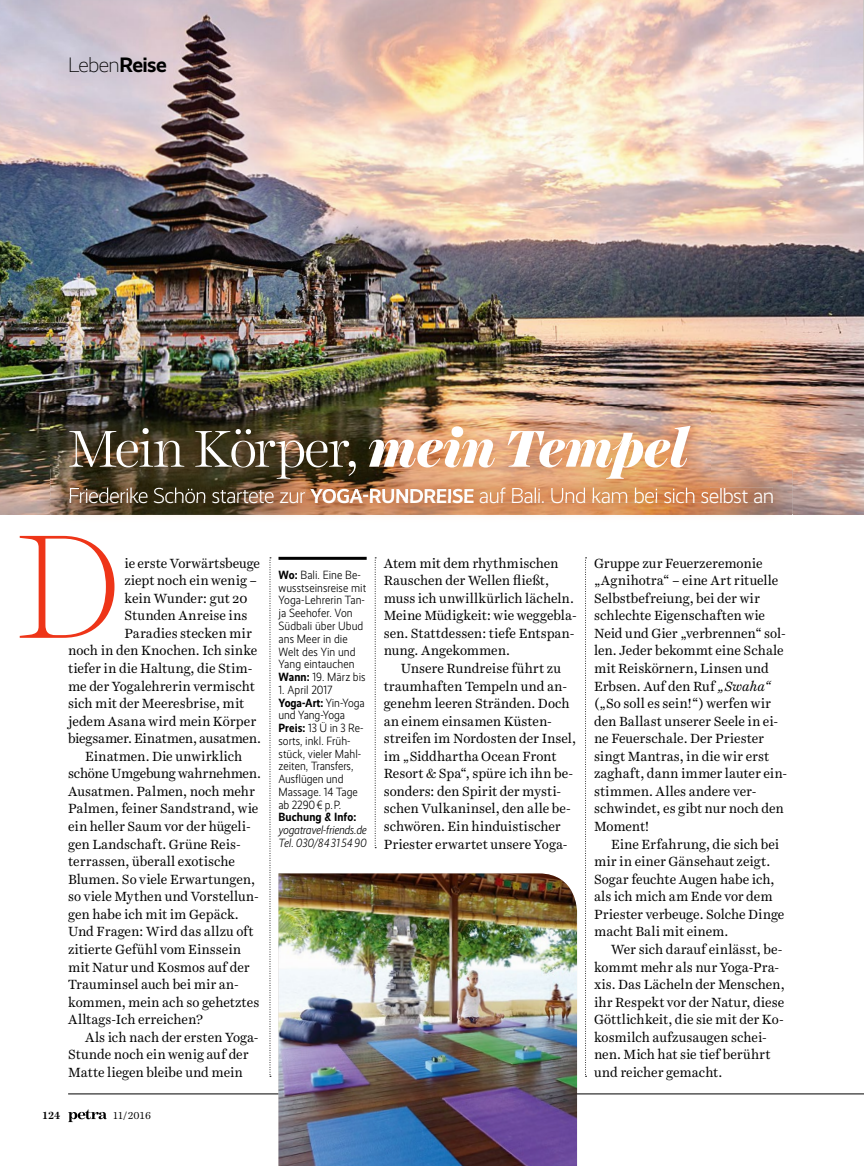
<style>
.page{position:relative;width:864px;height:1166px;background:#fff}
.page>*{position:absolute;margin:0;border:0;box-sizing:border-box;transform-origin:0 0}
.t1{font:100 150px "Harriet Display";color:#ee3518}
.t2{font:300 52.5px "Harriet Display";letter-spacing:-.03em;color:#fff}
.t3{font:300 21px "Realist";letter-spacing:-.03em;color:#fff}
.t4{font:300 21px "Realist";letter-spacing:-.03em;color:#000}
.t5{font:13.5px/17.5px "Harriet Text";color:#000}
.t6{font:13.5px "Harriet Text";letter-spacing:-.02em;color:#000}
.t7{font:13.5px "Harriet Text";letter-spacing:-.025em;color:#000}
.t8{font:300 12px/12.8px "Realist Narrow";letter-spacing:.005em;color:#000}
.t9{font:italic 300 12px/12.9px "Realist Narrow";letter-spacing:-.01em;color:#000}
.t10{font:700 12px "Realist Narrow";letter-spacing:.005em;color:#000}
.t11{font:700 10.5px "Harriet Text";color:#000}
.t12{font:10.2px "Harriet Text";color:#000}
.s1{font-weight:700}
.s2{font-weight:900;font-style:italic}
.s3{font-weight:700;font-size:19.5px}
.s4{font-style:italic}
</style>
<div class="page">
<hr style="left:68px;top:1093px;width:795px;height:1px;background:#000">
<img style="left:0;top:0;width:863px;height:515px">
<img style="left:278px;top:873px;width:298px;height:292px">
<svg style="left:68px;top:1109px;width:39px;height:12px"></svg>
<img style="left:50px;top:468px;width:742px;height:48px">
<img style="left:70px;top:498px;width:235px;height:4px">
<img style="left:310px;top:498px;width:163px;height:4px">
<img style="left:479px;top:487px;width:293px;height:15px">
<img style="left:51px;top:406px;width:658px;height:92px">
<img style="left:70px;top:487px;width:235px;height:11px">
<img style="left:310px;top:488px;width:163px;height:10px">
<img style="left:479px;top:487px;width:230px;height:11px">
<svg style="left:269px;top:557px;width:2px;height:519px"></svg>
<svg style="left:585px;top:557px;width:1px;height:519px"></svg>
<svg style="left:374px;top:557px;width:2px;height:291px"></svg>
<hr style="left:278px;top:556px;width:88px;height:3px;background:#000">
<h3 class="t4" style="left:68px;top:54px;width:100px">Leben<span class="s1">Reise</span></h3>
<h2 class="t2" style="left:68px;top:411px;width:621px">Mein Körper, <span class="s2">mein Tempel</span></h2>
<h3 class="t3" style="left:68px;top:483px;width:707px">Friederike Schön startete zur <span class="s3">YOGA-RUNDREISE</span> auf Bali. Und kam bei sich selbst an</h3>
<h1 class="t1" style="left:16px;top:481px;width:106px">D</h1>
<p class="t5" style="left:124px;top:554px;width:137px">ie erste Vorwärtsbeuge</p>
<p class="t5" style="left:124px;top:571px;width:134px">ziept noch ein wenig –</p>
<p class="t5" style="left:124px;top:589px;width:125px">kein Wunder: gut 20</p>
<p class="t5" style="left:124px;top:606px;width:124px">Stunden An reise ins</p>
<p class="t5" style="left:124px;top:624px;width:129px">Paradies stecken mir</p>
<p class="t5" style="left:68px;top:641px;width:191px">noch in den Knochen. Ich sinke</p>
<p class="t5" style="left:68px;top:659px;width:186px">tiefer in die Haltung, die Stim-</p>
<p class="t5" style="left:68px;top:676px;width:188px">me der Yogalehrerin vermischt</p>
<p class="t5" style="left:68px;top:694px;width:177px">sich mit der Meeresbrise, mit</p>
<p class="t5" style="left:68px;top:711px;width:189px">jedem Asana wird mein Körper</p>
<p class="t6" style="left:68px;top:728px;width:194px">biegsamer. Einatmen, ausatmen.</p>
<p class="t5" style="left:85px;top:747px;width:159px">Einatmen. Die unwirklich</p>
<p class="t7" style="left:68px;top:764px;width:194px">schöne Umgebung wahrnehmen.</p>
<p class="t5" style="left:68px;top:782px;width:188px">Ausatmen. Palmen, noch mehr</p>
<p class="t5" style="left:68px;top:799px;width:192px">Palmen, feiner Sandstrand, wie</p>
<p class="t5" style="left:68px;top:817px;width:184px">ein heller Saum vor der hügeli-</p>
<p class="t5" style="left:68px;top:834px;width:174px">gen Landschaft. Grüne Reis-</p>
<p class="t5" style="left:68px;top:852px;width:168px">terrassen, überall exotische</p>
<p class="t5" style="left:68px;top:869px;width:189px">Blumen. So viele Erwartungen,</p>
<p class="t5" style="left:68px;top:887px;width:192px">so viele Mythen und Vorstellun-</p>
<p class="t5" style="left:68px;top:905px;width:172px">gen habe ich mit im Gepäck.</p>
<p class="t5" style="left:68px;top:922px;width:187px">Und Fragen: Wird das allzu oft</p>
<p class="t5" style="left:68px;top:940px;width:174px">zitierte Gefühl vom Eins sein</p>
<p class="t5" style="left:68px;top:957px;width:183px">mit Natur und Kosmos auf der</p>
<p class="t5" style="left:68px;top:975px;width:172px">Trauminsel auch bei mir an-</p>
<p class="t5" style="left:68px;top:992px;width:192px">kommen, mein ach so gehetztes</p>
<p class="t5" style="left:68px;top:1010px;width:137px">Alltags-Ich erreichen?</p>
<p class="t5" style="left:85px;top:1027px;width:175px">Als ich nach der ersten Yoga-</p>
<p class="t5" style="left:68px;top:1045px;width:182px">Stunde noch ein wenig auf der</p>
<p class="t5" style="left:68px;top:1062px;width:176px">Matte liegen bleibe und mein</p>
<p class="t11" style="left:43px;top:1107px;width:19px">124</p>
<p class="t12" style="left:113px;top:1107px;width:39px">11/2016</p>
<p class="t8" style="left:278px;top:568px;width:89px"><span class="s1">Wo:</span> Bali. Eine Be&shy;wusstseinsreise mit<br>Yoga-Lehrerin Tan&shy;ja Seehofer. Von<br>Südbali über Ubud ans Meer in die<br>Welt des Yin und<br>Yang eintauchen<br><span class="s1">Wann:</span> 19. März bis</p>
<p class="t8" style="left:278px;top:683px;width:88px">1. April 2017<br><span class="s1">Yoga-Art:</span> Yin-Yoga und Yang-Yoga<br><span class="s1">Preis:</span> 13 Ü in 3 Re&shy;sorts, inkl. Früh&shy;stück, vieler Mahl&shy;zeiten, Transfers,<br>Ausflügen und<br>Massage. 14 Tage ab 2290 € p. P.</p>
<p class="t10" style="left:278px;top:810px;width:79px">Buchung &amp; Info:</p>
<p class="t9" style="left:278px;top:823px;width:90px">yogatravel-friends.de<br>Tel. 030/84 31 54 90</p>
<p class="t5" style="left:383px;top:554px;width:194px">Atem mit dem rhythmischen<br>Rauschen der Wellen fließt, muss ich unwillkürlich lächeln.<br>Meine Müdigkeit: wie weggebla&shy;sen. Stattdessen: tiefe Entspan&shy;nung. Angekommen.</p>
<p class="t5" style="left:383px;top:659px;width:194px;text-indent:17px">Unsere Rundreise führt zu traumhaften Tempeln und an&shy;genehm leeren Stränden. Doch an einem ein samen Küsten&shy;streifen im Nordosten der Insel, im „Siddhartha Ocean Front<br>Resort &amp; Spa“, spüre ich ihn be&shy;sonders: den Spirit der mysti&shy;schen Vulkaninsel, den alle be&shy;schwören. Ein hinduistischer<br>Priester erwartet unsere Yoga-</p>
<p class="t5" style="left:593px;top:554px;width:195px">Gruppe zur Feuerzeremonie „Agnihotra“ – eine Art rituelle<br>Selbstbefreiung, bei der wir schlechte Eigenschaften wie<br>Neid und Gier „verbrennen“ sol&shy;len. Jeder bekommt eine Schale mit Reiskörnern, Linsen und<br>Erbsen. Auf den Ruf <span class="s4">„Swaha“ </span>(„So soll es sein!“) werfen wir den Ballast unserer Seele in ei&shy;ne Feuerschale. Der Priester singt Mantras, in die wir erst zaghaft, dann immer lauter ein&shy;stimmen. Alles andere ver&shy;schwindet, es gibt nur noch den<br>Moment!</p>
<p class="t5" style="left:593px;top:834px;width:192px;text-indent:17px">Eine Erfahrung, die sich bei mir in einer Gänsehaut zeigt.<br>Sogar feuchte Augen habe ich, als ich mich am Ende vor dem<br>Priester verbeuge. Solche Dinge macht Bali mit einem.</p>
<p class="t5" style="left:593px;top:940px;width:192px;text-indent:17px">Wer sich darauf einlässt, be&shy;kommt mehr als nur Yoga-Pra&shy;xis. Das Lächeln der Menschen, ihr Respekt vor der Natur, diese<br>Göttlichkeit, die sie mit der Ko&shy;kosmilch aufzusaugen schei&shy;nen. Mich hat sie tief berührt und reicher gemacht.</p>
</div>
